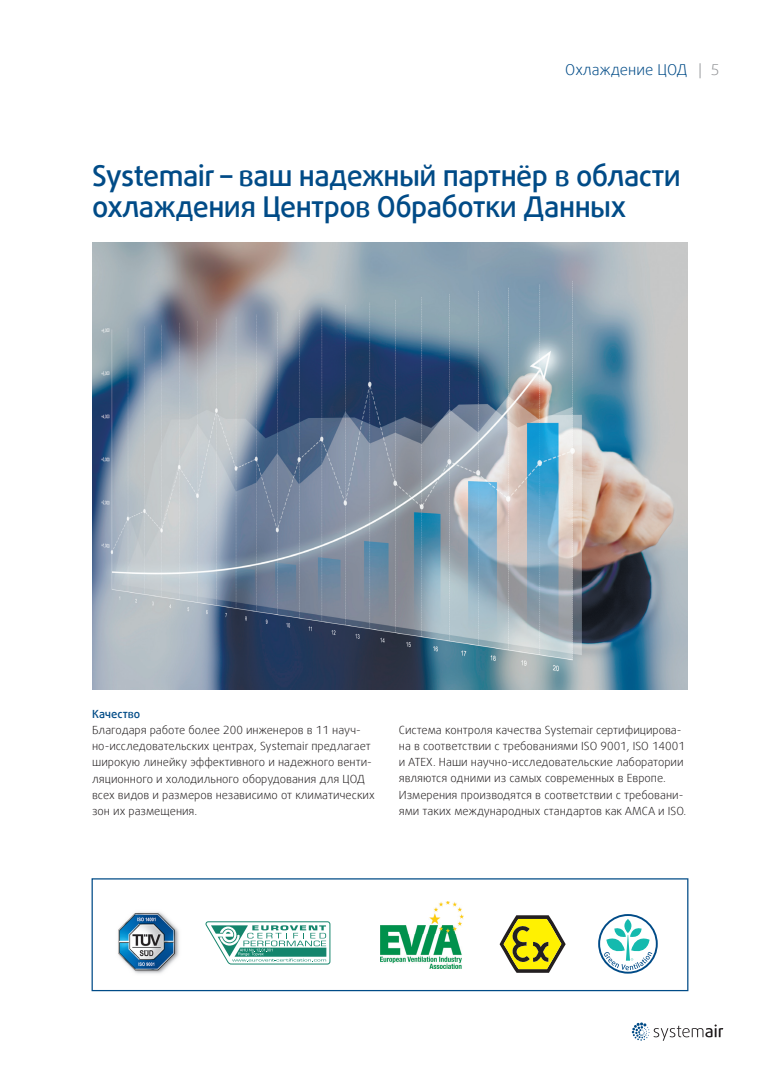
<style>
.page{position:relative;width:780px;height:1088px;background:#fff}
.page>*{position:absolute;margin:0;border:0;box-sizing:border-box;transform-origin:0 0}
.t1{font:500 28.75px/31.2px "Daxline Offc Pro";letter-spacing:-.02em;color:#004b87}
.t2{font:300 15px "Daxline Offc Pro";color:#004b87}
.t3{font:300 11.25px/16.2px "Daxline Offc Pro";color:#231f20}
.t4{font:500 11.25px "Daxline Offc Pro";color:#004b87}
.s1{color:#939598}
</style>
<div class="page">
<svg style="left:631px;top:1022px;width:92px;height:19px"></svg>
<img style="left:92px;top:242px;width:595px;height:447px">
<svg style="left:92px;top:878px;width:596px;height:113px"></svg>
<h2 class="t2" style="left:565px;top:59px;width:156px">Охлаждение ЦОД <span class="s1">| 5</span></h2>
<h1 class="t1" style="left:92px;top:159px;width:590px">Systemair – ваш надежный партнёр в области охлаждения Центров Обработки Данных</h1>
<p class="t4" style="left:92px;top:706px;width:49px">Качество</p>
<p class="t3" style="left:92px;top:721px;width:284px">Благодаря работе более 200 инженеров в 11 науч&shy;но-исследовательских центрах, Systemair предлагает широкую линейку эффективного и надежного венти&shy;ляционного и холодильного оборудования для ЦОД всех видов и размеров независимо от климатических зон их размещения.</p>
<p class="t3" style="left:399px;top:721px;width:289px">Система контроля качества Systemair сертифицирова&shy;на в соответствии с требованиями ISO 9001, ISO 14001 и ATEX. Наши научно-исследовательские лаборатории являются одними из самых современных в Европе.<br>Измерения производятся в соответствии с требовани&shy;ями таких международных стандартов как AMCA и ISO.</p>
</div>
